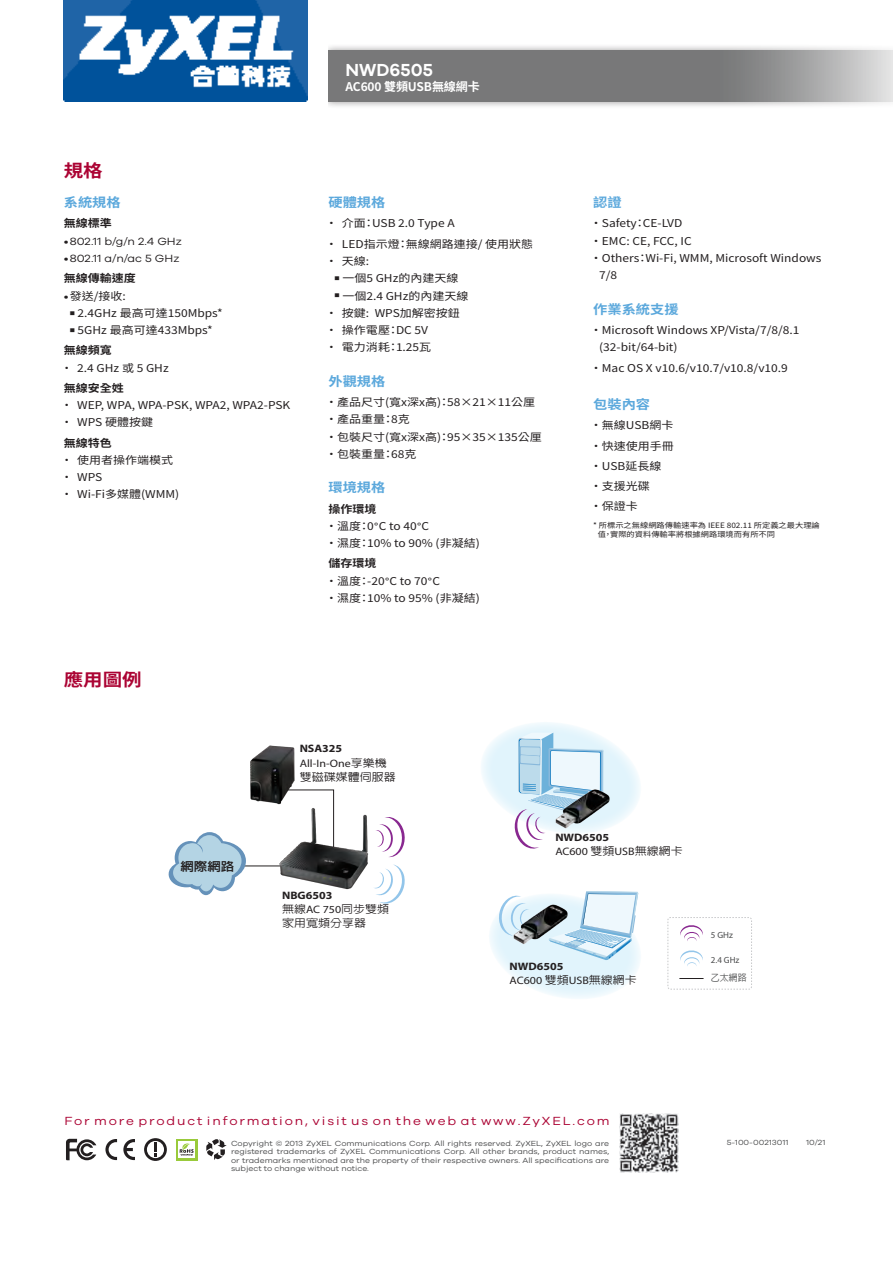
<style>
.page{position:relative;width:893px;height:1263px;background:#fff}
.page>*{position:absolute;margin:0;border:0;box-sizing:border-box;transform-origin:0 0}
.t1{font:600 18px "Galano Grotesque";color:#fff}
.t2{font:700 17.55px "Source Han Sans TW";color:#ab0333;scale:1.11 1}
.spec__text_1{font:700 12.9px "Source Han Sans TW";color:#5ba8dc;scale:1.11 1}
.spec__title{font:700 12.9px "Source Han Sans TW";color:#5ba8dc;scale:1.11 1}
.benefits_sub-title{font:12.15px "Galano Grotesque";letter-spacing:.14em;color:#ab0333;scale:1.11 1}
.t3{font:12.15px "Lin Gothic Extra";color:#231f20;scale:1.11 1}
.t4{font:700 12px "Source Han Sans TW";letter-spacing:-.01em;color:#fff}
.spec__text_1-2{font:10.8px/17.2px "Source Han Sans TW";color:#231f20;scale:1.11 1}
.t5{font:500 10.8px/14.4px "Lin Gothic";color:#231f20;scale:1.11 1}
.t6{font:10.8px/14.4px "Myriad Pro";color:#231f20;scale:1.11 1}
.spec__text_1-3{font:10.8px "Galano Grotesque";color:#231f20;scale:1.11 1}
.spec__bold{font:700 10.8px "Source Han Sans TW";color:#231f20;scale:1.11 1}
.t7{font:9px/18.3px "Myriad";color:#4b4c4d}
.benefits_sub-title-2{font:7.65px/8.6px "Galano Grotesque";color:#4b4c4d;text-align:justify;scale:1.11 1}
.benefits_texts{font:7.35px/9px "Source Han Sans TW";color:#231f20;scale:1.11 1}
.s1{font-family:"Galano Grotesque"}
.s2{font-family:"Myriad Pro";font-weight:700}
.s3{font-family:"Myriad Pro";font-weight:400}
.s4{font-weight:700}
.s5{font-family:"Lin Gothic";font-weight:500}
</style>
<div class="page">
<img style="left:619px;top:1114px;width:59px;height:59px">
<svg style="left:66px;top:1139px;width:30px;height:21px"></svg>
<svg style="left:105px;top:1139px;width:12px;height:21px"></svg>
<svg style="left:123px;top:1139px;width:12px;height:21px"></svg>
<svg style="left:144px;top:1138px;width:23px;height:23px"></svg>
<svg style="left:206px;top:1139px;width:21px;height:21px"></svg>
<div style="left:176px;top:1139px;width:21px;height:21px;background:#99ca3b"></div>
<svg style="left:178px;top:1141px;width:17px;height:17px"></svg>
<svg style="left:180px;top:1142px;width:14px;height:13px"></svg>
<div style="left:328px;top:43px;width:565px;height:67px;background:#231f20;opacity:.65"></div>
<svg style="left:328px;top:51px;width:565px;height:51px;background:#868687"></svg>
<img style="left:64px;top:0;width:244px;height:102px">
<svg style="left:482px;top:722px;width:158px;height:127px"></svg>
<svg style="left:376px;top:817px;width:29px;height:40px"></svg>
<svg style="left:490px;top:891px;width:150px;height:107px"></svg>
<svg style="left:374px;top:864px;width:31px;height:40px"></svg>
<svg style="left:298px;top:789px;width:36px;height:17px"></svg>
<img style="left:250px;top:745px;width:48px;height:60px">
<hr style="left:228px;top:865px;width:70px;height:1px;background:#231f20">
<svg style="left:168px;top:832px;width:78px;height:63px"></svg>
<svg style="left:680px;top:925px;width:23px;height:16px"></svg>
<svg style="left:680px;top:950px;width:23px;height:16px"></svg>
<svg style="left:679px;top:978px;width:24px;height:1px"></svg>
<div style="left:668px;top:917px;width:84px;height:72px;border:1px dashed #c7c8ca;border-radius:3px"></div>
<img style="left:278px;top:806px;width:91px;height:84px">
<img style="left:508px;top:893px;width:64px;height:63px">
<img style="left:550px;top:777px;width:64px;height:64px">
<p class="t1" style="left:345px;top:59px;width:89px">NWD6505</p>
<p class="t4" style="left:345px;top:80px;width:136px">AC600 雙頻USB無線網卡</p>
<p class="t2" style="left:64px;top:161px;width:37px">規格</p>
<p class="spec__text_1" style="left:64px;top:195px;width:53px">系統規格</p>
<p class="spec__bold" style="left:64px;top:217px;width:45px">無線標準</p>
<p class="spec__text_1-3" style="left:64px;top:235px;width:108px">•802.11 b/g/n 2.4 GHz</p>
<p class="spec__text_1-3" style="left:64px;top:252px;width:106px">•802.11 a/n/ac 5 GHz</p>
<p class="spec__bold" style="left:64px;top:272px;width:66px">無線傳輸速度</p>
<p class="spec__text_1-2" style="left:64px;top:287px;width:57px"><span class="s1">•</span>發送/接收:</p>
<p class="spec__text_1-2" style="left:70px;top:304px;width:139px"><sup>■</sup> 2.4GHz 最高可達150Mbps*</p>
<p class="spec__text_1-2" style="left:70px;top:322px;width:130px"><sup>■</sup> 5GHz 最高可達433Mbps*</p>
<p class="spec__bold" style="left:64px;top:344px;width:45px">無線頻寬</p>
<p class="spec__text_1-2" style="left:61px;top:359px;width:99px">• 2.4 GHz 或 5 GHz</p>
<p class="spec__bold" style="left:64px;top:382px;width:56px">無線安全姓</p>
<p class="spec__text_1-2" style="left:61px;top:397px;width:208px">• WEP, WPA, WPA-PSK, WPA2, WPA2-PSK</p>
<p class="spec__text_1-2" style="left:61px;top:414px;width:85px">• WPS 硬體按鍵</p>
<p class="spec__bold" style="left:64px;top:436px;width:45px">無線特色</p>
<p class="spec__text_1-2" style="left:61px;top:451px;width:103px">• 使用者操作端模式</p>
<p class="spec__text_1-2" style="left:61px;top:469px;width:39px">• WPS</p>
<p class="spec__text_1-2" style="left:61px;top:486px;width:108px">• Wi-Fi多媒體(WMM)</p>
<p class="spec__title" style="left:328px;top:195px;width:53px">硬體規格</p>
<p class="spec__text_1-2" style="left:325px;top:215px;width:118px">• 介面：USB 2.0 Type A</p>
<p class="spec__text_1-2" style="left:325px;top:235px;width:189px">• LED指示燈：無線網路連接/ 使用狀態</p>
<p class="spec__text_1-2" style="left:325px;top:253px;width:41px">• 天線:</p>
<p class="spec__text_1-2" style="left:334px;top:270px;width:113px"><sup>■</sup> 一個5 GHz的內建天線</p>
<p class="spec__text_1-2" style="left:334px;top:287px;width:122px"><sup>■</sup> 一個2.4 GHz的內建天線</p>
<p class="spec__text_1-2" style="left:325px;top:304px;width:123px">• 按鍵: WPS加解密按鈕</p>
<p class="spec__text_1-2" style="left:325px;top:322px;width:94px">• 操作電壓：DC 5V</p>
<p class="spec__text_1-2" style="left:325px;top:339px;width:97px">• 電力消耗：1.25瓦</p>
<p class="spec__text_1" style="left:328px;top:374px;width:53px">外觀規格</p>
<p class="spec__text_1-2" style="left:325px;top:394px;width:190px">• 產品尺寸(寬x深x高)：58×21×11公厘</p>
<p class="spec__text_1-2" style="left:325px;top:411px;width:77px">• 產品重量：8克</p>
<p class="spec__text_1-2" style="left:325px;top:428px;width:196px">• 包裝尺寸(寬x深x高)：95×35×135公厘</p>
<p class="spec__text_1-2" style="left:325px;top:445px;width:83px">• 包裝重量：68克</p>
<p class="spec__title" style="left:328px;top:480px;width:53px">環境規格</p>
<p class="spec__bold" style="left:328px;top:502px;width:45px">操作環境</p>
<p class="spec__text_1-2" style="left:325px;top:517px;width:95px">• 溫度：0<span class="s1">°</span>C to 40<span class="s1">°</span>C</p>
<p class="spec__text_1-2" style="left:325px;top:535px;width:140px">• 濕度：10% to 90% (非凝結)</p>
<p class="spec__bold" style="left:328px;top:557px;width:45px">儲存環境</p>
<p class="spec__text_1-2" style="left:325px;top:572px;width:105px">• 溫度：-20<span class="s1">°</span>C to 70<span class="s1">°</span>C</p>
<p class="spec__text_1-2" style="left:325px;top:589px;width:140px">• 濕度：10% to 95% (非凝結)</p>
<p class="spec__title" style="left:593px;top:195px;width:27px">認證</p>
<p class="spec__text_1-2" style="left:590px;top:215px;width:85px">• Safety：CE-LVD</p>
<p class="spec__text_1-2" style="left:590px;top:232px;width:93px">• EMC: CE, FCC, IC</p>
<p class="spec__text_1-2" style="left:599px;top:250px;width:202px;text-indent:-9px">• Others：Wi-Fi, WMM, Microsoft Windows<br>7/8</p>
<p class="spec__text_1" style="left:593px;top:302px;width:79px">作業系統支援</p>
<p class="spec__text_1-2" style="left:599px;top:322px;width:182px;text-indent:-9px">• Microsoft Windows XP/Vista/7/8/8.1 (32-bit/64-bit)</p>
<p class="spec__text_1-2" style="left:590px;top:359px;width:180px">• Mac OS X v10.6/v10.7/v10.8/v10.9</p>
<p class="spec__title" style="left:593px;top:397px;width:53px">包裝內容</p>
<p class="spec__text_1-2" style="left:590px;top:417px;width:77px">• 無線USB網卡</p>
<p class="spec__text_1-2" style="left:590px;top:437px;width:77px">• 快速使用手冊</p>
<p class="spec__text_1-2" style="left:590px;top:457px;width:66px">• USB延長線</p>
<p class="spec__text_1-2" style="left:590px;top:478px;width:55px">• 支援光碟</p>
<p class="spec__text_1-2" style="left:590px;top:498px;width:44px">• 保證卡</p>
<p class="benefits_texts" style="left:598px;top:521px;width:202px;text-indent:-5px">* 所標示之無線網路傳輸速率為 IEEE 802.11 所定義之最大理論值，實際的資料傳輸率將根據網路環境而有所不同</p>
<p class="t2" style="left:64px;top:669px;width:72px">應用圖例</p>
<p class="t3" style="left:180px;top:860px;width:50px">網際網路</p>
<p class="t5" style="left:300px;top:741px;width:88px"><span class="s2">NSA325<br></span><span class="s3">All-In-One</span>享樂機雙磁碟媒體伺服器</p>
<p class="t5" style="left:282px;top:887px;width:98px"><span class="s2">NBG6503<br></span>無線<span class="s3">AC 750</span>同步雙頻家用寬頻分享器</p>
<p class="t6" style="left:555px;top:830px;width:116px"><span class="s4">NWD6505<br></span>AC600 <span class="s5">雙頻</span>USB<span class="s5">無線網卡</span></p>
<p class="t6" style="left:510px;top:959px;width:116px"><span class="s4">NWD6505<br></span>AC600 <span class="s5">雙頻</span>USB<span class="s5">無線網卡</span></p>
<p class="t7" style="left:711px;top:926px;width:24px">5 GHz</p>
<p class="t7" style="left:711px;top:951px;width:37px">2.4 GHz<span class="s5">乙太網路</span></p>
<p class="benefits_sub-title" style="left:65px;top:1114px;width:492px">For more product information, visit us on the web at www.ZyXEL.com</p>
<p class="benefits_sub-title-2" style="left:231px;top:1138px;width:342px">Copyright © 2013 ZyXEL Communications Corp. All rights reserved. ZyXEL, ZyXEL logo are registered trademarks of ZyXEL Communications Corp. All other brands, product names, or trademarks mentioned are the property of their respective owners. All specifications are subject to change without notice.</p>
<p class="benefits_sub-title-2" style="left:727px;top:1138px;width:57px">5-100-00213011</p>
<p class="benefits_sub-title-2" style="left:806px;top:1138px;width:19px">10/21</p>
</div>
